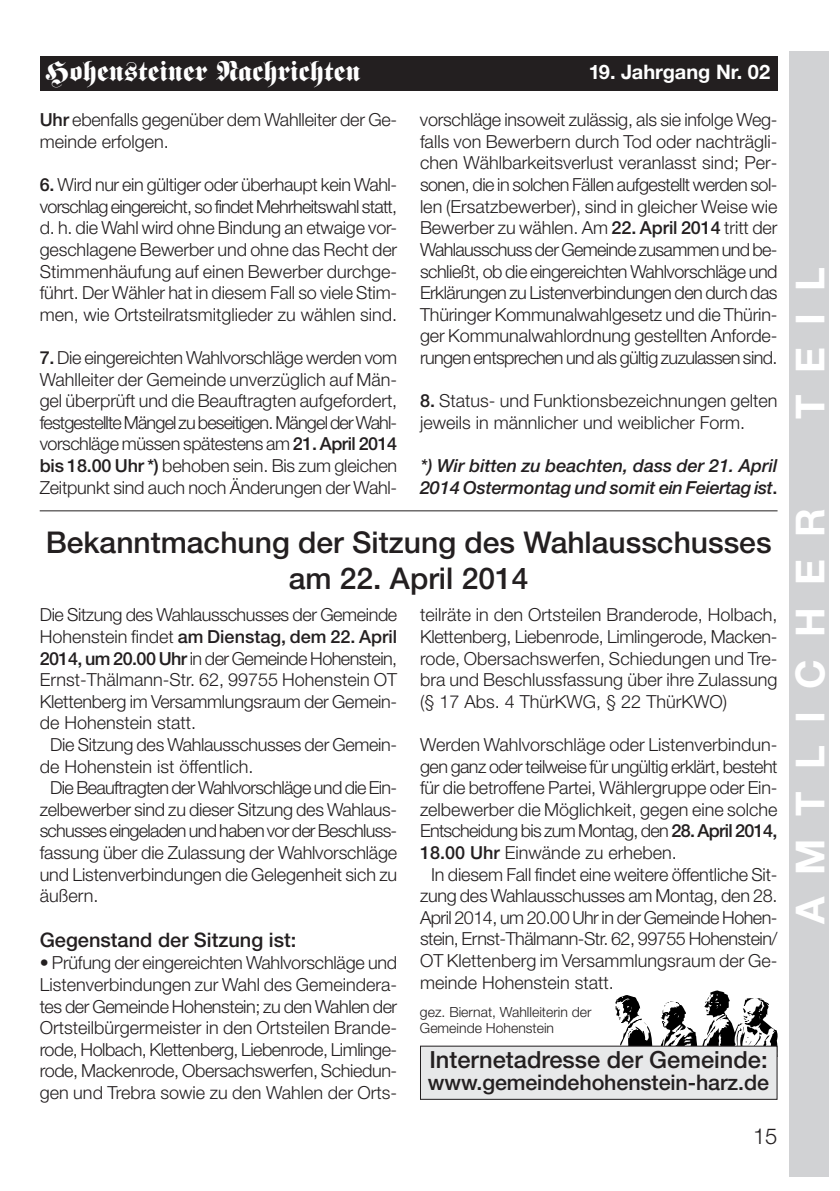
<style>
.page{position:relative;width:840px;height:1191px;background:#fff}
.page>*{position:absolute;margin:0;border:0;box-sizing:border-box;transform-origin:0 0}
.t1{font:700 40px "Helvetica Neue";letter-spacing:.555em;color:#fff}
.t2{font:500 30px/36px "Helvetica Neue";color:#231f20;text-align:center}
.t3{font:28px "Fette Fraktur";color:#fff}
.t4{font:500 23.6px "Helvetica Neue";color:#231f20}
.t5{font:300 22px "Helvetica Neue";color:#231f20}
.t6{font:500 21.4px "Helvetica Neue";letter-spacing:-.005em;color:#231f20}
.t7{font:500 20px "Helvetica Neue";color:#231f20}
.t8{font:700 20px "Helvetica Neue";color:#fff}
.t9{font:300 18px/21.6px "Helvetica Neue";letter-spacing:-.01em;color:#231f20;text-align:justify}
.t10{font:italic 500 18px/21.6px "Helvetica Neue";letter-spacing:-.005em;color:#231f20}
.t11{font:300 18px "Helvetica Neue";letter-spacing:-.035em;color:#231f20}
.t12{font:300 18px "Helvetica Neue";letter-spacing:-.04em;color:#231f20}
.t13{font:300 18px "Helvetica Neue";letter-spacing:-.03em;color:#231f20}
.t14{font:500 18px "Helvetica Neue";color:#231f20}
.t15{font:300 14px/16px "Helvetica Neue";color:#231f20}
.s1{font-weight:500}
.s2{font-style:normal}
.s3{font-weight:300}
</style>
<div class="page">
<svg style="left:615px;top:990px;width:162px;height:55px"></svg>
<div style="left:40px;top:57px;width:737px;height:34px;background:#231f20"></div>
<div style="left:788px;top:51px;width:40px;height:1125px;background:#d1d2d4"></div>
<hr style="left:40px;top:510px;width:737px;height:1px;background:#231f20">
<div style="left:420px;top:1046px;width:356px;height:53px;background:#e7e8e9"></div>
<h3 class="t3" style="left:45px;top:61px;width:316px">Hohensteiner Nachrichten</h3>
<p class="t8" style="left:588px;top:64px;width:183px">19. Jahrgang Nr. 02</p>
<p class="t9" style="left:40px;top:111px;width:359px"><span class="s1">Uhr</span> ebenfalls gegenüber dem Wahlleiter der Ge&shy;meinde erfolgen.</p>
<p class="t9" style="left:40px;top:176px;width:359px"><span class="s1">6.</span> Wird nur ein gültiger oder überhaupt kein Wahl&shy;vorschlag eingereicht, so findet Mehrheitswahl statt, d. h. die Wahl wird ohne Bindung an etwaige vor&shy;geschlagene Bewerber und ohne das Recht der Stimmenhäufung auf einen Bewerber durchge&shy;führt. Der Wähler hat in diesem Fall so viele Stim&shy;men, wie Ortsteilratsmitglieder zu wählen sind.</p>
<p class="t9" style="left:40px;top:348px;width:359px"><span class="s1">7.</span> Die eingereichten Wahlvorschläge werden vom Wahlleiter der Gemeinde unverzüglich auf Män&shy;gel überprüft und die Beauftragten aufgefordert, festgestellte Mängel zu beseitigen. Mängel der Wahl&shy;vorschläge müssen spätestens am <span class="s1">21. April 2014 bis 18.00 Uhr *)</span> behoben sein. Bis zum gleichen Zeitpunkt sind auch noch Änderungen der Wahl-</p>
<p class="t9" style="left:420px;top:111px;width:359px">vorschläge insoweit zulässig, als sie infolge Weg&shy;falls von Bewerbern durch Tod oder nachträgli&shy;chen Wählbarkeitsverlust veranlasst sind; Per&shy;sonen, die in solchen Fällen aufgestellt werden sol&shy;len (Ersatzbewerber), sind in gleicher Weise wie Bewerber zu wählen. Am <span class="s1">22. April 2014</span> tritt der Wahlausschuss der Gemeinde zusammen und be&shy;schließt, ob die eingereichten Wahlvorschläge und Erklärungen zu Listenverbindungen den durch das Thüringer Kommunalwahlgesetz und die Thürin&shy;ger Kommunalwahlordnung gestellten Anforde&shy;rungen entsprechen und als gültig zuzulassen sind.</p>
<p class="t9" style="left:420px;top:392px;width:359px"><span class="s1">8.</span> Status- und Funktionsbezeichnungen gelten jeweils in männlicher und weiblicher Form.</p>
<p class="t10" style="left:420px;top:456px;width:359px">*) Wir bitten zu beachten, dass der 21. April<br>2014 Ostermontag und somit ein Feiertag ist<span class="s2">.</span></p>
<h2 class="t2" style="left:46px;top:527px;width:727px">Bekanntmachung der Sitzung des Wahlausschusses am 22. April 2014</h2>
<p class="t9" style="left:40px;top:606px;width:359px">Die Sitzung des Wahlausschusses der Gemeinde</p>
<p class="t14" style="left:40px;top:630px;width:359px"><span class="s3">Hohenstein findet</span> am Dienstag, dem 22. April</p>
<p class="t13" style="left:40px;top:651px;width:359px"><span class="s1">2014, um 20.00 Uhr</span> in der Gemeinde Hohenstein,</p>
<p class="t9" style="left:40px;top:670px;width:359px">Ernst-Thälmann-Str. 62, 99755 Hohenstein OT</p>
<p class="t9" style="left:40px;top:692px;width:359px">Klettenberg im Versammlungsraum der Gemein-</p>
<p class="t9" style="left:40px;top:714px;width:158px">de Hohenstein statt.</p>
<p class="t9" style="left:50px;top:735px;width:348px">Die Sitzung des Wahlausschusses der Gemein-</p>
<p class="t9" style="left:40px;top:757px;width:215px">de Hohenstein ist öffentlich.</p>
<p class="t11" style="left:50px;top:781px;width:348px">Die Beauftragten der Wahlvorschläge und die Ein-</p>
<p class="t9" style="left:40px;top:800px;width:359px">zelbewerber sind zu dieser Sitzung des Wahlaus-</p>
<p class="t12" style="left:40px;top:824px;width:359px">schusses eingeladen und haben vor der Beschluss-</p>
<p class="t9" style="left:40px;top:843px;width:359px">fassung über die Zulassung der Wahlvorschläge</p>
<p class="t9" style="left:40px;top:865px;width:359px">und Listenverbindungen die Gelegenheit sich zu</p>
<p class="t9" style="left:40px;top:886px;width:60px">äußern.</p>
<p class="t7" style="left:40px;top:932px;width:258px">Gegenstand der Sitzung ist:</p>
<p class="t9" style="left:40px;top:954px;width:359px">• Prüfung der eingereichten Wahlvorschläge und Listenverbindungen zur Wahl des Gemeindera&shy;tes der Gemeinde Hohenstein; zu den Wahlen der Ortsteilbürgermeister in den Ortsteilen Brande&shy;rode, Holbach, Klettenberg, Liebenrode, Limlinge&shy;rode, Mackenrode, Obersachswerfen, Schiedun&shy;gen und Trebra sowie zu den Wahlen der Orts-</p>
<p class="t9" style="left:420px;top:606px;width:359px">teilräte in den Ortsteilen Branderode, Holbach, Klettenberg, Liebenrode, Limlingerode, Macken&shy;rode, Obersachswerfen, Schiedungen und Tre&shy;bra und Beschlussfassung über ihre Zulassung (§ 17 Abs. 4 ThürKWG, § 22 ThürKWO)</p>
<p class="t9" style="left:420px;top:735px;width:359px">Werden Wahlvorschläge oder Listenverbindun&shy;gen ganz oder teilweise für ungültig erklärt, besteht für die betroffene Partei, Wählergruppe oder Ein&shy;zelbewerber die Möglichkeit, gegen eine solche Entscheidung bis zum Montag, den <span class="s1">28. April 2014, 18.00 Uhr</span> Einwände zu erheben.</p>
<p class="t9" style="left:420px;top:865px;width:359px;text-indent:11px">In diesem Fall findet eine weitere öffentliche Sit&shy;zung des Wahlausschusses am Montag, den 28.<br>April 2014, um 20.00 Uhr in der Gemeinde Hohen&shy;stein, Ernst-Thälmann-Str. 62, 99755 Hohenstein/ OT Klettenberg im Versammlungsraum der Ge&shy;meinde Hohenstein statt.</p>
<p class="t15" style="left:420px;top:1005px;width:173px">gez. Biernat, Wahlleiterin der<br>Gemeinde Hohenstein</p>
<h3 class="t4" style="left:429px;top:1051px;width:339px">Internetadresse der Gemeinde:</h3>
<p class="t6" style="left:427px;top:1074px;width:342px">www.gemeindehohenstein-harz.de</p>
<p class="t5" style="left:752px;top:1128px;width:26px">15</p>
<h1 class="t1" style="left:795px;top:419px;width:154px;rotate:-90deg">TEIL</h1>
<h1 class="t1" style="left:795px;top:924px;width:417px;rotate:-90deg">AMTLICHER</h1>
</div>
